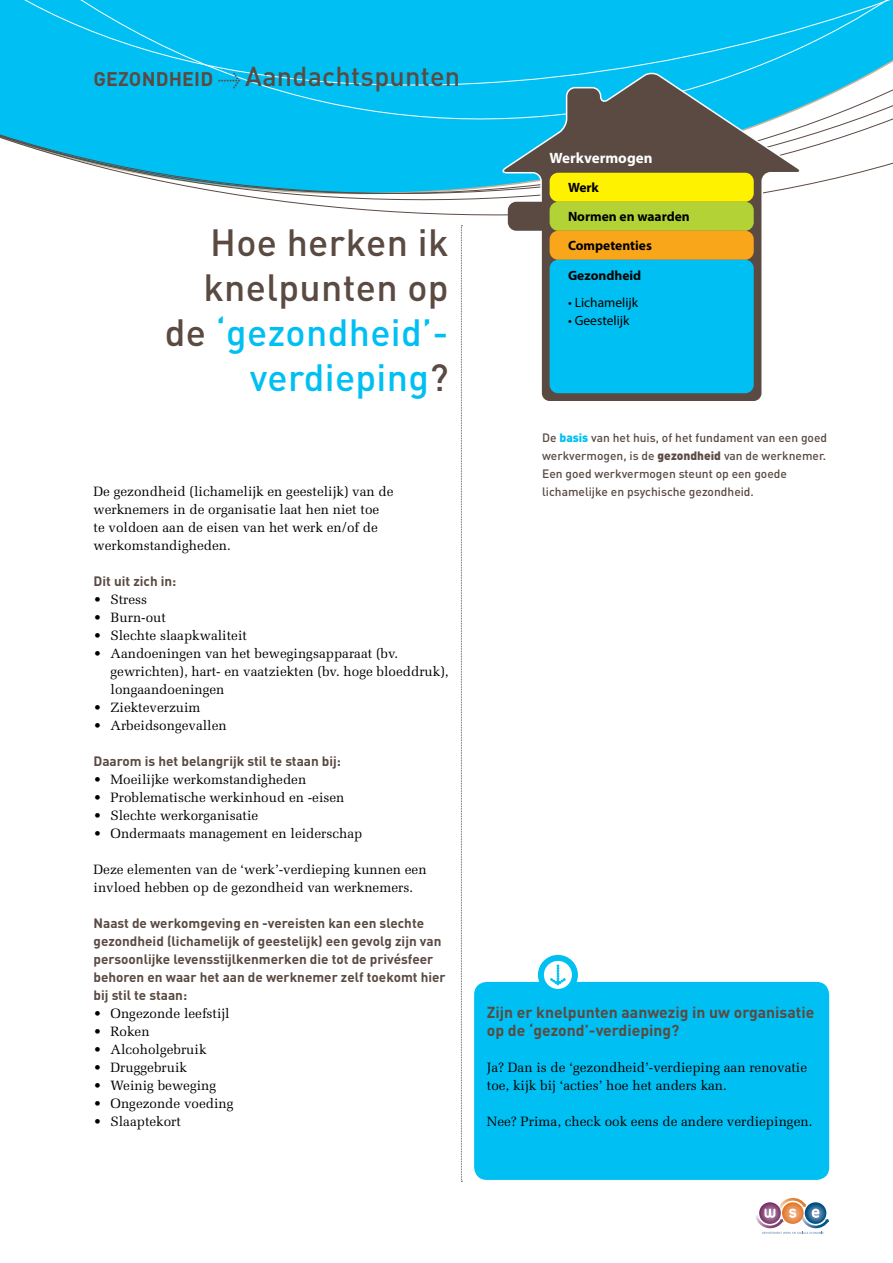
<style>
.page{position:relative;width:893px;height:1263px;background:#fff}
.page>*{position:absolute;margin:0;border:0;box-sizing:border-box;transform-origin:0 0}
.t1{font:500 37.5px/45px "DIN";letter-spacing:.01em;color:#5a4a42;text-align:right}
.t2{font:500 27px "DIN";letter-spacing:.01em;color:#5a4a42}
.t3{font:700 19.5px "DIN";letter-spacing:.01em;color:#5a4a42}
.t4{font:700 15.75px/18px "DIN";color:#5a4a42}
.t5{font:700 15px "Myriad Pro";color:#fff}
.t6{font:13.5px/18px "Melior";color:#000}
.t7{font:700 13.5px/18px "DIN";color:#5a4a42}
.t8{font:700 13.5px/29.2px "Myriad Pro";color:#000}
.t9{font:13.5px "Myriad Pro";color:#000}
.t10{font:500 12px/18px "DIN";color:#5a4a42}
.s1{font-weight:700;font-size:19.5px}
.s2{font-family:"Meta Plus Normal";font-weight:400;font-size:19.5px}
.s3{color:#00c0f3}
.s4{font-weight:900;color:#00c0f3}
.s5{font-weight:900}
</style>
<div class="page">
<svg style="left:0;top:0;width:893px;height:227px"></svg>
<svg style="left:756px;top:1198px;width:73px;height:36px"></svg>
<svg style="left:500px;top:71px;width:302px;height:330px"></svg>
<div style="left:550px;top:173px;width:204px;height:29px;background:#fff200;border-radius:9px"></div>
<div style="left:550px;top:202px;width:204px;height:29px;background:#b3d235;border-radius:9px"></div>
<div style="left:550px;top:231px;width:204px;height:29px;background:#faa61a;border-radius:9px"></div>
<div style="left:550px;top:260px;width:204px;height:133px;background:#00c0f3;border-radius:9px"></div>
<svg style="left:508px;top:202px;width:36px;height:29px"></svg>
<div style="left:474px;top:982px;width:355px;height:198px;background:#00c0f3;border-radius:13px"></div>
<svg style="left:461px;top:225px;width:1px;height:957px"></svg>
<svg style="left:541px;top:958px;width:34px;height:34px"></svg>
<div style="left:538px;top:955px;width:40px;height:40px;border:6px solid #00c0f3;border-radius:50%"></div>
<svg style="left:550px;top:965px;width:15px;height:20px"></svg>
<h3 class="t3" style="left:94px;top:66px;width:62px">Gezondh</h3>
<h2 class="t2" style="left:182px;top:58px;width:279px"><span class="s1">eid</span> <span class="s2">&gt;</span> Aandachtspunten</h2>
<h1 class="t1" style="left:165px;top:219px;width:285px">Hoe herken ik knelpunten op de <span class="s3">‘gezondheid’- verdieping</span>?</h1>
<p class="t6" style="left:94px;top:482px;width:301px">De gezondheid (lichamelijk en geestelijk) van de werknemers in de organisatie laat hen niet toe te voldoen aan de eisen van het werk en/of de werkomstandigheden.</p>
<p class="t7" style="left:94px;top:571px;width:84px">Dit uit zich in:</p>
<p class="t6" style="left:94px;top:590px;width:55px">• Stress</p>
<p class="t6" style="left:94px;top:608px;width:74px">• Burn-out</p>
<p class="t6" style="left:94px;top:626px;width:155px">• Slechte slaapkwaliteit</p>
<p class="t6" style="left:111px;top:644px;width:340px;text-indent:-17px">• Aandoeningen van het bewegingsapparaat (bv. gewrichten), hart- en vaatziekten (bv. hoge bloeddruk), longaandoeningen</p>
<p class="t6" style="left:94px;top:698px;width:109px">• Ziekteverzuim</p>
<p class="t6" style="left:94px;top:716px;width:135px">• Arbeidsongevallen</p>
<p class="t7" style="left:94px;top:751px;width:249px">Daarom is het belangrijk stil te staan bij:</p>
<p class="t6" style="left:94px;top:770px;width:214px">• Moeilijke werkomstandigheden</p>
<p class="t6" style="left:94px;top:788px;width:252px">• Problematische werkinhoud en -eisen</p>
<p class="t6" style="left:94px;top:806px;width:166px">• Slechte werkorganisatie</p>
<p class="t6" style="left:94px;top:824px;width:270px">• Ondermaats management en leiderschap</p>
<p class="t6" style="left:94px;top:860px;width:335px">Deze elementen van de ‘werk’-verdieping kunnen een invloed hebben op de gezondheid van werknemers.</p>
<p class="t7" style="left:94px;top:913px;width:354px">Naast de werkomgeving en -vereisten kan een slechte gezondheid (lichamelijk of geestelijk) een gevolg zijn van persoonlijke levensstijlkenmerken die tot de privésfeer behoren en waar het aan de werknemer zelf toekomt hier bij stil te staan:</p>
<p class="t6" style="left:94px;top:1004px;width:138px">• Ongezonde leefstijl</p>
<p class="t6" style="left:94px;top:1022px;width:58px">• Roken</p>
<p class="t6" style="left:94px;top:1040px;width:115px">• Alcoholgebruik</p>
<p class="t6" style="left:94px;top:1058px;width:95px">• Druggebruik</p>
<p class="t6" style="left:94px;top:1076px;width:124px">• Weinig beweging</p>
<p class="t6" style="left:94px;top:1094px;width:142px">• Ongezonde voeding</p>
<p class="t6" style="left:94px;top:1112px;width:89px">• Slaaptekort</p>
<p class="t5" style="left:550px;top:148px;width:104px">Werkvermogen</p>
<p class="t8" style="left:568px;top:173px;width:123px">Werk<br>Normen en waarden<br>Competenties<br>Gezondheid</p>
<p class="t9" style="left:568px;top:294px;width:72px">• Lichamelijk</p>
<p class="t9" style="left:568px;top:312px;width:63px">• Geestelijk</p>
<p class="t10" style="left:542px;top:428px;width:286px">De <span class="s4">basis</span> van het huis, of het fundament van een goed werkvermogen, is de <span class="s5">gezondheid</span> van de werknemer.<br>Een goed werkvermogen steunt op een goede lichamelijke en psychische gezondheid.</p>
<p class="t4" style="left:487px;top:1003px;width:329px">Zijn er knelpunten aanwezig in uw organisatie op de ‘gezond’-verdieping?</p>
<p class="t6" style="left:487px;top:1058px;width:322px">Ja? Dan is de ‘gezondheid’-verdieping aan renovatie toe, kijk bij ‘acties’ hoe het anders kan.</p>
<p class="t6" style="left:487px;top:1112px;width:327px">Nee? Prima, check ook eens de andere verdiepingen.</p>
</div>
